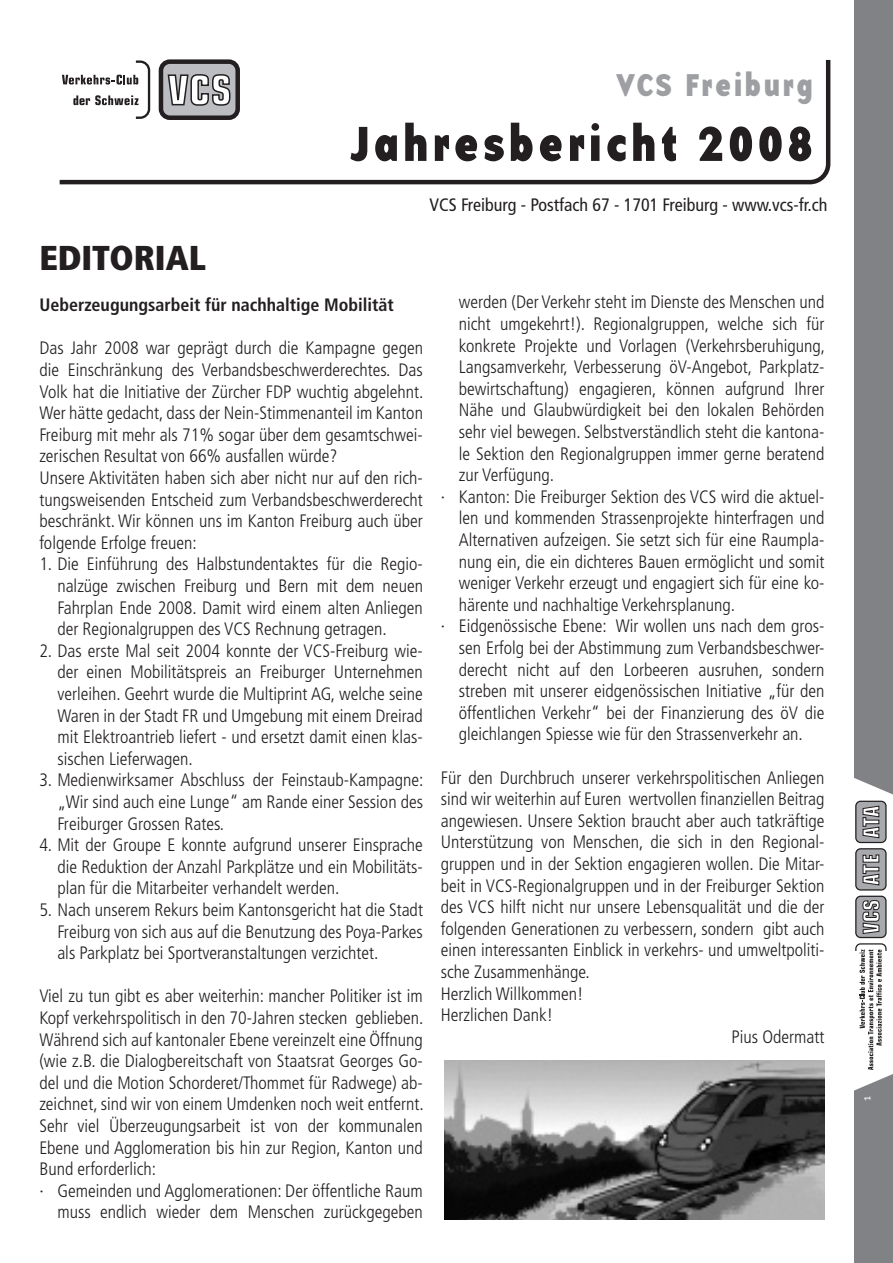
<style>
.page{position:relative;width:893px;height:1263px;background:#fff}
.page>*{position:absolute;margin:0;border:0;box-sizing:border-box;transform-origin:0 0}
.t1{font:51px "Base Twelve Sans B";letter-spacing:.08em;color:#231f20}
.t2{font:900 condensed 34.5px "Frutiger";color:#231f20}
.t3{font:32.85px "Base Twelve Sans B";letter-spacing:.08em;color:#9d9fa2}
.t4{font:300 condensed 18px/21.6px "Frutiger";color:#231f20;text-align:justify}
.t5{font:condensed 18px "Frutiger";color:#231f20}
.t6{font:700 condensed 18px "Frutiger";color:#231f20}
</style>
<div class="page">
<div style="left:855px;top:0;width:38px;height:1263px;background:#808285"></div>
<svg style="left:59px;top:59px;width:771px;height:126px"></svg>
<img style="left:445px;top:1061px;width:379px;height:158px">
<svg style="left:854px;top:774px;width:39px;height:326px"></svg>
<h3 class="t3" style="left:617px;top:62px;width:197px">VCS Freiburg</h3>
<h1 class="t1" style="left:352px;top:108px;width:462px">Jahresbericht 2008</h1>
<p class="t5" style="left:429px;top:194px;width:400px">VCS Freiburg - Postfach 67 - 1701 Freiburg - www.vcs-fr.ch</p>
<h2 class="t2" style="left:39px;top:237px;width:168px">EDITORIAL</h2>
<p class="t6" style="left:39px;top:294px;width:356px">Ueberzeugungsarbeit für nachhaltige Mobilität</p>
<p class="t4" style="left:39px;top:338px;width:386px;text-align:left">Das Jahr 2008 war geprägt durch die Kampagne gegen die Einschränkung des Verbandsbeschwerderechtes. Das Volk hat die Initiative der Zürcher FDP wuchtig abgelehnt.<br>Wer hätte gedacht, dass der Nein-Stimmenanteil im Kanton Freiburg mit mehr als 71% sogar über dem gesamtschwei&shy;zerischen Resultat von 66% ausfallen würde?<br>Unsere Aktivitäten haben sich aber nicht nur auf den rich&shy;tungsweisenden Entscheid zum Verbandsbeschwerderecht beschränkt. Wir können uns im Kanton Freiburg auch über folgende Erfolge freuen:</p>
<p class="t4" style="left:57px;top:554px;width:367px;text-indent:-18px">1. Die Einführung des Halbstundentaktes für die Regio&shy;nalzüge zwischen Freiburg und Bern mit dem neuen Fahrplan Ende 2008. Damit wird einem alten Anliegen der Regionalgruppen des VCS Rechnung getragen.</p>
<p class="t4" style="left:57px;top:640px;width:367px;text-indent:-18px">2. Das erste Mal seit 2004 konnte der VCS-Freiburg wie&shy;der einen Mobilitätspreis an Freiburger Unternehmen verleihen. Geehrt wurde die Multiprint AG, welche seine Waren in der Stadt FR und Umgebung mit einem Dreirad mit Elektroantrieb liefert - und ersetzt damit einen klas&shy;sischen Lieferwagen.</p>
<p class="t4" style="left:57px;top:770px;width:368px;text-indent:-18px">3. Medienwirksamer Abschluss der Feinstaub-Kampagne: „Wir sind auch eine Lunge“ am Rande einer Session des Freiburger Grossen Rates.</p>
<p class="t4" style="left:57px;top:834px;width:367px;text-indent:-18px">4. Mit der Groupe E konnte aufgrund unserer Einsprache die Reduktion der Anzahl Parkplätze und ein Mobilitäts&shy;plan für die Mitarbeiter verhandelt werden.</p>
<p class="t4" style="left:57px;top:899px;width:367px;text-indent:-18px">5. Nach unserem Rekurs beim Kantonsgericht hat die Stadt Freiburg von sich aus auf die Benutzung des Poya-Parkes als Parkplatz bei Sportveranstaltungen verzichtet.</p>
<p class="t4" style="left:39px;top:986px;width:385px">Viel zu tun gibt es aber weiterhin: mancher Politiker ist im</p>
<p class="t4" style="left:39px;top:1007px;width:386px">Kopf verkehrspolitisch in den 70-Jahren stecken geblieben.</p>
<p class="t4" style="left:39px;top:1029px;width:385px">Während sich auf kantonaler Ebene vereinzelt eine Öffnung</p>
<p class="t4" style="left:39px;top:1050px;width:385px">(wie z.B. die Dialogbereitschaft von Staatsrat Georges Go-</p>
<p class="t4" style="left:39px;top:1072px;width:385px">del und die Motion Schorderet/Thommet für Radwege) ab-</p>
<p class="t4" style="left:39px;top:1094px;width:386px">zeichnet, sind wir von einem Umdenken noch weit entfernt.</p>
<p class="t4" style="left:39px;top:1115px;width:385px">Sehr viel Überzeugungsarbeit ist von der kommunalen</p>
<p class="t4" style="left:39px;top:1137px;width:385px">Ebene und Agglomeration bis hin zur Region, Kanton und</p>
<p class="t4" style="left:39px;top:1158px;width:118px">Bund erforderlich:</p>
<p class="t4" style="left:39px;top:1180px;width:385px">· Gemeinden und Agglomerationen: Der öffentliche Raum</p>
<p class="t4" style="left:57px;top:1202px;width:367px">muss endlich wieder dem Menschen zurückgegeben</p>
<p class="t4" style="left:459px;top:292px;width:367px">werden (Der Verkehr steht im Dienste des Menschen und</p>
<p class="t4" style="left:459px;top:313px;width:367px">nicht umgekehrt!). Regionalgruppen, welche sich für</p>
<p class="t4" style="left:459px;top:335px;width:368px">konkrete Projekte und Vorlagen (Verkehrsberuhigung,</p>
<p class="t4" style="left:459px;top:356px;width:367px">Langsamverkehr, Verbesserung öV-Angebot, Parkplatz-</p>
<p class="t4" style="left:459px;top:378px;width:367px">bewirtschaftung) engagieren, können aufgrund Ihrer</p>
<p class="t4" style="left:459px;top:400px;width:367px">Nähe und Glaubwürdigkeit bei den lokalen Behörden</p>
<p class="t4" style="left:459px;top:421px;width:367px">sehr viel bewegen. Selbstverständlich steht die kantona-</p>
<p class="t4" style="left:459px;top:443px;width:367px">le Sektion den Regionalgruppen immer gerne beratend</p>
<p class="t4" style="left:459px;top:464px;width:97px">zur Verfügung.</p>
<p class="t4" style="left:441px;top:486px;width:385px">· Kanton: Die Freiburger Sektion des VCS wird die aktuel-</p>
<p class="t4" style="left:459px;top:508px;width:367px">len und kommenden Strassenprojekte hinterfragen und</p>
<p class="t4" style="left:459px;top:529px;width:367px">Alternativen aufzeigen. Sie setzt sich für eine Raumpla-</p>
<p class="t4" style="left:459px;top:551px;width:367px">nung ein, die ein dichteres Bauen ermöglicht und somit</p>
<p class="t4" style="left:459px;top:572px;width:367px">weniger Verkehr erzeugt und engagiert sich für eine ko-</p>
<p class="t4" style="left:459px;top:594px;width:278px">härente und nachhaltige Verkehrsplanung.</p>
<p class="t4" style="left:441px;top:616px;width:385px">· Eidgenössische Ebene: Wir wollen uns nach dem gros-</p>
<p class="t4" style="left:459px;top:637px;width:367px">sen Erfolg bei der Abstimmung zum Verbandsbeschwer-</p>
<p class="t4" style="left:459px;top:659px;width:367px">derecht nicht auf den Lorbeeren ausruhen, sondern</p>
<p class="t4" style="left:459px;top:680px;width:367px">streben mit unserer eidgenössischen Initiative „für den</p>
<p class="t4" style="left:459px;top:702px;width:367px">öffentlichen Verkehr“ bei der Finanzierung des öV die</p>
<p class="t4" style="left:459px;top:724px;width:345px">gleichlangen Spiesse wie für den Strassenverkehr an.</p>
<p class="t4" style="left:441px;top:767px;width:385px">Für den Durchbruch unserer verkehrspolitischen Anliegen</p>
<p class="t4" style="left:441px;top:788px;width:385px">sind wir weiterhin auf Euren wertvollen finanziellen Beitrag</p>
<p class="t4" style="left:441px;top:810px;width:385px">angewiesen. Unsere Sektion braucht aber auch tatkräftige</p>
<p class="t4" style="left:441px;top:832px;width:385px">Unterstützung von Menschen, die sich in den Regional-</p>
<p class="t4" style="left:441px;top:853px;width:385px">gruppen und in der Sektion engagieren wollen. Die Mitar-</p>
<p class="t4" style="left:441px;top:875px;width:385px">beit in VCS-Regionalgruppen und in der Freiburger Sektion</p>
<p class="t4" style="left:441px;top:896px;width:385px">des VCS hilft nicht nur unsere Lebensqualität und die der</p>
<p class="t4" style="left:441px;top:918px;width:385px">folgenden Generationen zu verbessern, sondern gibt auch</p>
<p class="t4" style="left:441px;top:940px;width:385px">einen interessanten Einblick in verkehrs- und umweltpoliti-</p>
<p class="t4" style="left:441px;top:961px;width:150px">sche Zusammenhänge.</p>
<p class="t4" style="left:441px;top:983px;width:144px">Herzlich Willkommen!</p>
<p class="t4" style="left:441px;top:1004px;width:114px">Herzlichen Dank!</p>
<p class="t4" style="left:731px;top:1026px;width:95px">Pius Odermatt</p>
</div>
